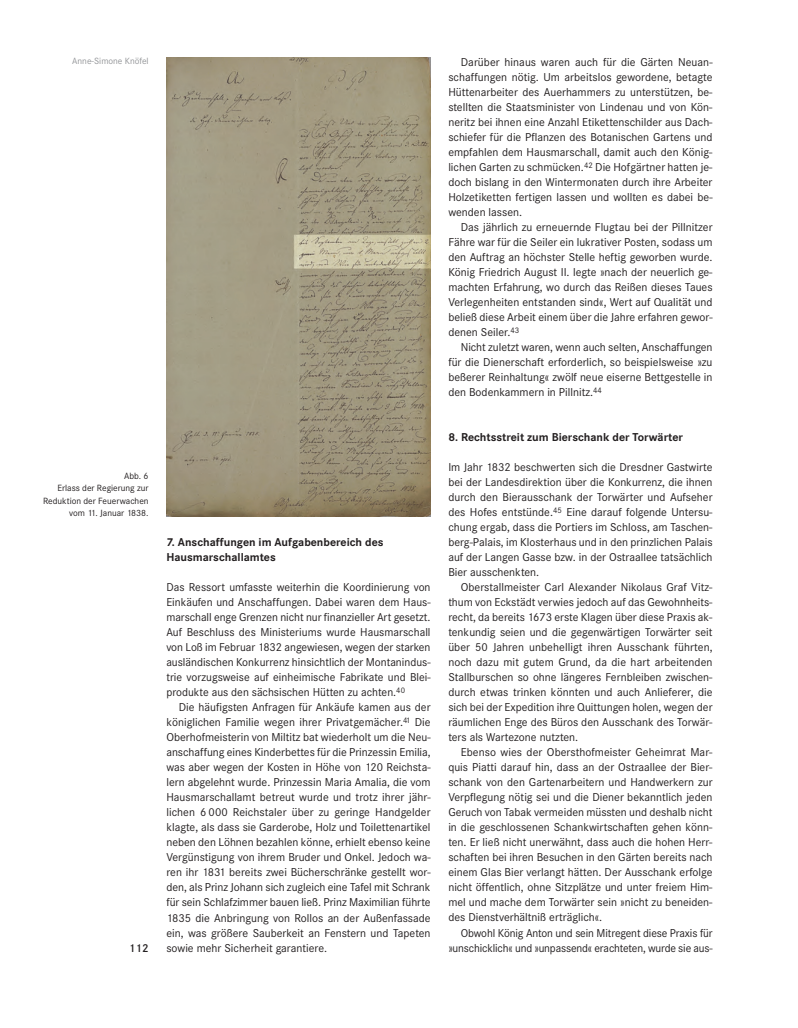
<style>
.page{position:relative;width:798px;height:1028px;background:#fff}
.page>*{position:absolute;margin:0;border:0;box-sizing:border-box;transform-origin:0 0}
.t1{font:11.88px/15px "Corporate S";color:#231f20;text-align:justify}
.t2{font:700 11.88px/15px "Corporate S";color:#231f20}
.t3{font:11.88px "Corporate S Demi 2";color:#231f20}
.t4{font:9.38px/12.5px "Corporate S";color:#231f20;text-align:right}
.t5{font:9.38px "Corporate S";color:#939598}
</style>
<div class="page">
<svg style="left:166px;top:57px;width:265px;height:460px;background:#9f977e"></svg>
<p class="t5" style="left:72px;top:58px;width:78px">Anne-Simone Knöfel</p>
<p class="t4" style="left:43px;top:470px;width:107px">Abb. 6<br>Erlass der Regierung zur<br>Reduktion der Feuerwachen vom 11. Januar 1838.</p>
<p class="t3" style="left:129px;top:943px;width:21px">112</p>
<p class="t2" style="left:166px;top:536px;width:218px">7. Anschaffungen im Aufgabenbereich des<br>Hausmarschallamtes</p>
<p class="t1" style="left:166px;top:581px;width:265px">Das Ressort umfasste weiterhin die Koordinierung von Einkäufen und Anschaffungen. Dabei waren dem Haus&shy;marschall enge Grenzen nicht nur finanzieller Art gesetzt.<br>Auf Beschluss des Ministeriums wurde Hausmarschall von Loß im Februar 1832 angewiesen, wegen der starken ausländischen Konkurrenz hinsichtlich der Montanindus&shy;trie vorzugsweise auf einheimische Fabrikate und Blei&shy;produkte aus den sächsischen Hütten zu achten.<sup>40</sup></p>
<p class="t1" style="left:166px;top:701px;width:266px;text-indent:12px">Die häufigsten Anfragen für Ankäufe kamen aus der königlichen Familie wegen ihrer Privatgemächer.<sup>41</sup> Die Oberhofmeisterin von Miltitz bat wiederholt um die Neu&shy;anschaffung eines Kinderbettes für die Prinzessin Emilia, was aber wegen der Kosten in Höhe von 120 Reichsta&shy;lern abgelehnt wurde. Prinzessin Maria Amalia, die vom Hausmarschallamt betreut wurde und trotz ihrer jähr&shy;lichen 6 000 Reichstaler über zu geringe Handgelder klagte, als dass sie Garderobe, Holz und Toilettenartikel neben den Löhnen bezahlen könne, erhielt ebenso keine Vergünstigung von ihrem Bruder und Onkel. Jedoch wa&shy;ren ihr 1831 bereits zwei Bücherschränke gestellt wor&shy;den, als Prinz Johann sich zugleich eine Tafel mit Schrank für sein Schlafzimmer bauen ließ. Prinz Maximilian führte 1835 die Anbringung von Rollos an der Außenfassade ein, was größere Sauberkeit an Fenstern und Tapeten sowie mehr Sicherheit garantiere.</p>
<p class="t1" style="left:448px;top:56px;width:266px;text-indent:12px">Darüber hinaus waren auch für die Gärten Neuan&shy;schaffungen nötig. Um arbeitslos gewordene, betagte Hüttenarbeiter des Auerhammers zu unterstützen, be&shy;stellten die Staatsminister von Lindenau und von Kön&shy;neritz bei ihnen eine Anzahl Etikettenschilder aus Dach&shy;schiefer für die Pflanzen des Botanischen Gartens und empfahlen dem Hausmarschall, damit auch den König&shy;lichen Garten zu schmücken.<sup>42</sup> Die Hofgärtner hatten je&shy;doch bislang in den Wintermonaten durch ihre Arbeiter Holzetiketten fertigen lassen und wollten es dabei be&shy;wenden lassen.</p>
<p class="t1" style="left:448px;top:221px;width:265px;text-indent:12px">Das jährlich zu erneuernde Flugtau bei der Pillnitzer Fähre war für die Seiler ein lukrativer Posten, sodass um den Auftrag an höchster Stelle heftig geworben wurde.<br>König Friedrich August II. legte »nach der neuerlich ge&shy;machten Erfahrung, wo durch das Reißen dieses Taues Verlegenheiten entstanden sind«, Wert auf Qualität und beließ diese Arbeit einem über die Jahre erfahren gewor&shy;denen Seiler.<sup>43</sup></p>
<p class="t1" style="left:448px;top:341px;width:265px;text-indent:12px">Nicht zuletzt waren, wenn auch selten, Anschaffungen für die Dienerschaft erforderlich, so beispielsweise »zu beßerer Reinhaltung« zwölf neue eiserne Bettgestelle in den Bodenkammern in Pillnitz.<sup>44</sup></p>
<p class="t2" style="left:448px;top:431px;width:236px">8. Rechtsstreit zum Bierschank der Torwärter</p>
<p class="t1" style="left:448px;top:461px;width:265px">Im Jahr 1832 beschwerten sich die Dresdner Gastwirte bei der Landesdirektion über die Konkurrenz, die ihnen durch den Bierausschank der Torwärter und Aufseher des Hofes entstünde.<sup>45</sup> Eine darauf folgende Untersu&shy;chung ergab, dass die Portiers im Schloss, am Taschen&shy;berg-Palais, im Klosterhaus und in den prinzlichen Palais auf der Langen Gasse bzw. in der Ostraallee tatsächlich Bier ausschenkten.</p>
<p class="t1" style="left:448px;top:581px;width:266px;text-indent:12px">Oberstallmeister Carl Alexander Nikolaus Graf Vitz&shy;thum von Eckstädt verwies jedoch auf das Gewohnheits&shy;recht, da bereits 1673 erste Klagen über diese Praxis ak&shy;tenkundig seien und die gegenwärtigen Torwärter seit über 50 Jahren unbehelligt ihren Ausschank führten, noch dazu mit gutem Grund, da die hart arbeitenden Stallburschen so ohne längeres Fernbleiben zwischen&shy;durch etwas trinken könnten und auch Anlieferer, die sich bei der Expedition ihre Quittungen holen, wegen der räumlichen Enge des Büros den Ausschank des Torwär&shy;ters als Wartezone nutzten.</p>
<p class="t1" style="left:448px;top:746px;width:266px;text-indent:12px">Ebenso wies der Obersthofmeister Geheimrat Mar&shy;quis Piatti darauf hin, dass an der Ostraallee der Bier&shy;schank von den Gartenarbeitern und Handwerkern zur Verpflegung nötig sei und die Diener bekanntlich jeden Geruch von Tabak vermeiden müssten und deshalb nicht in die geschlossenen Schankwirtschaften gehen könn&shy;ten. Er ließ nicht unerwähnt, dass auch die hohen Herr&shy;schaften bei ihren Besuchen in den Gärten bereits nach einem Glas Bier verlangt hätten. Der Ausschank erfolge nicht öffentlich, ohne Sitzplätze und unter freiem Him&shy;mel und mache dem Torwärter sein »nicht zu beneiden&shy;des Dienstverhältniß erträglich«.</p>
<p class="t1" style="left:448px;top:926px;width:265px;text-align:right">Obwohl König Anton und sein Mitregent diese Praxis für »unschicklich« und »unpassend« erachteten, wurde sie aus-</p>
</div>
